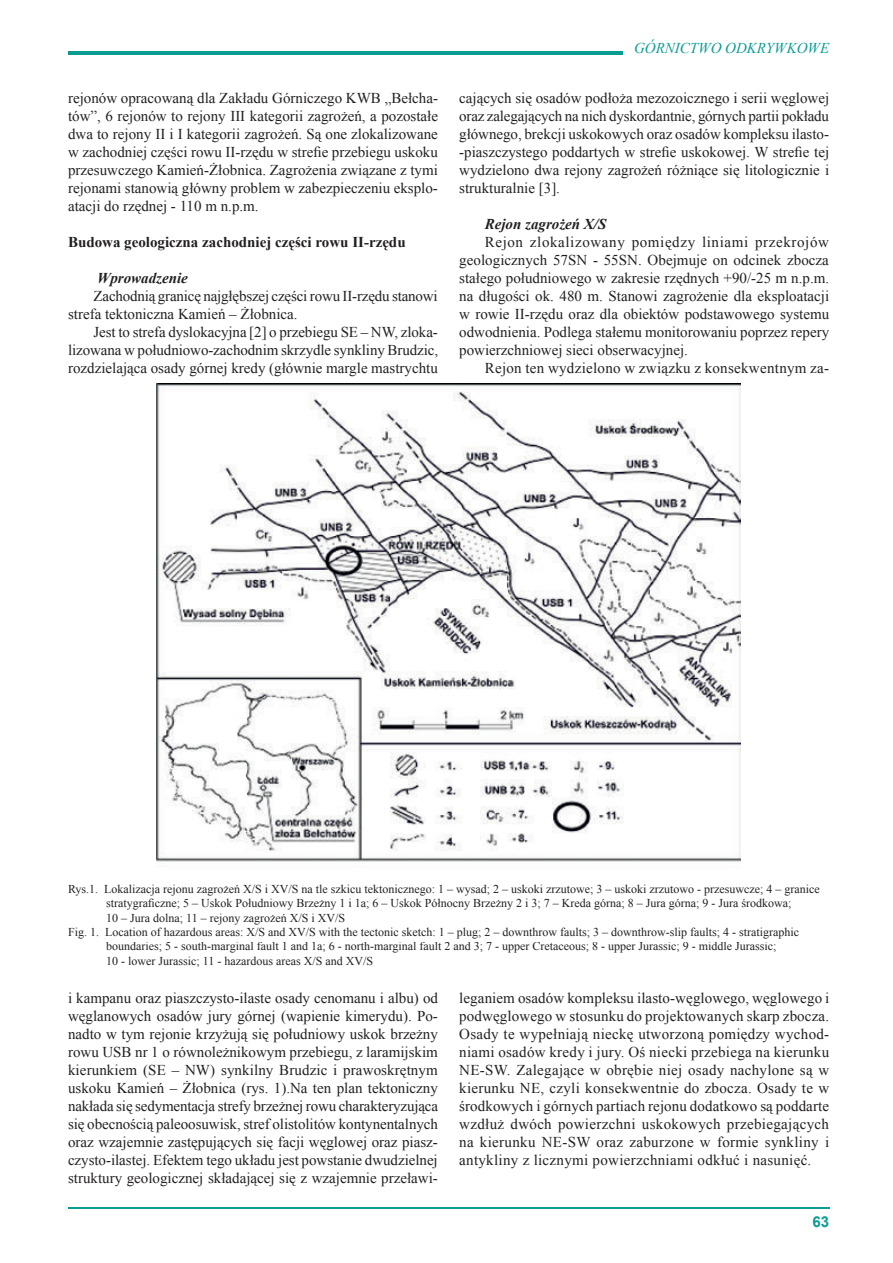
<style>
.page{position:relative;width:893px;height:1263px;background:#fff}
.page>*{position:absolute;margin:0;border:0;box-sizing:border-box;transform-origin:0 0}
.t1{font:15px/18px "Times New Roman";color:#231f20;text-align:justify}
.t2{font:700 15px "Times New Roman";color:#231f20}
.t3{font:15px "Times New Roman";letter-spacing:.02em;color:#231f20}
.t4{font:italic 700 15px "Times New Roman";color:#231f20}
.t5{font:italic 15px "Times New Roman";color:#0b9c94}
.t6{font:700 15px "Arial";color:#0b9c94}
.t7{font:12px "Times New Roman";color:#231f20}
</style>
<div class="page">
<hr style="left:68px;top:1208px;width:761px;height:1px;background:#0b9c94">
<hr style="left:68px;top:51px;width:555px;height:3px;background:#0b9c94">
<img style="left:157px;top:383px;width:583px;height:479px">
<p class="t1" style="left:68px;top:89px;width:371px">rejonów opracowaną dla Zakładu Górniczego KWB „Bełcha&shy;tów”, 6 rejonów to rejony III kategorii zagrożeń, a pozostałe dwa to rejony II i I kategorii zagrożeń. Są one zlokalizowane w zachodniej części rowu II-rzędu w strefie przebiegu uskoku przesuwczego Kamień-Żłobnica. Zagrożenia związane z tymi rejonami stanowią główny problem w zabezpieczeniu eksplo&shy;atacji do rzędnej - 110 m n.p.m.</p>
<p class="t2" style="left:68px;top:232px;width:339px">Budowa geologiczna zachodniej części rowu II-rzędu</p>
<p class="t4" style="left:97px;top:268px;width:92px">Wprowadzenie</p>
<p class="t1" style="left:68px;top:287px;width:371px;text-indent:26px">Zachodnią granicę najgłębszej części rowu II-rzędu stanowi strefa tektoniczna Kamień – Żłobnica.</p>
<p class="t1" style="left:68px;top:323px;width:372px;text-indent:26px">Jest to strefa dyslokacyjna [2] o przebiegu SE – NW, zloka&shy;lizowana w południowo-zachodnim skrzydle synkliny Brudzic, rozdzielająca osady górnej kredy (głównie margle mastrychtu</p>
<p class="t5" style="left:634px;top:37px;width:197px">GÓRNICTWO ODKRYWKOWE</p>
<p class="t1" style="left:459px;top:89px;width:371px">cających się osadów podłoża mezozoicznego i serii węglowej oraz zalegających na nich dyskordantnie, górnych partii pokładu głównego, brekcji uskokowych oraz osadów kompleksu ilasto--piaszczystego poddartych w strefie uskokowej. W strefie tej wydzielono dwa rejony zagrożeń różniące się litologicznie i strukturalnie [3].</p>
<p class="t4" style="left:485px;top:214px;width:123px">Rejon zagrożeń X/S</p>
<p class="t1" style="left:459px;top:233px;width:371px;text-indent:26px">Rejon zlokalizowany pomiędzy liniami przekrojów geologicznych 57SN - 55SN. Obejmuje on odcinek zbocza stałego południowego w zakresie rzędnych +90/-25 m n.p.m. na długości ok. 480 m. Stanowi zagrożenie dla eksploatacji w rowie II-rzędu oraz dla obiektów podstawowego systemu odwodnienia. Podlega stałemu monitorowaniu poprzez repery powierzchniowej sieci obserwacyjnej.</p>
<p class="t3" style="left:485px;top:358px;width:346px">Rejon ten wydzielono w związku z konsekwentnym za-</p>
<p class="t7" style="left:68px;top:881px;width:753px">Rys.1. Lokalizacja rejonu zagrożeń X/S i XV/S na tle szkicu tektonicznego: 1 – wysad; 2 – uskoki zrzutowe; 3 – uskoki zrzutowo - przesuwcze; 4 – granice</p>
<p class="t7" style="left:106px;top:895px;width:687px">stratygraficzne; 5 – Uskok Południowy Brzeżny 1 i 1a; 6 – Uskok Północny Brzeżny 2 i 3; 7 – Kreda górna; 8 – Jura górna; 9 - Jura środkowa;</p>
<p class="t7" style="left:106px;top:909px;width:240px">10 – Jura dolna; 11 – rejony zagrożeń X/S i XV/S</p>
<p class="t7" style="left:68px;top:924px;width:732px">Fig. 1. Location of hazardous areas: X/S and XV/S with the tectonic sketch: 1 – plug; 2 – downthrow faults; 3 – downthrow-slip faults; 4 - stratigraphic</p>
<p class="t7" style="left:106px;top:938px;width:672px">boundaries; 5 - south-marginal fault 1 and 1a; 6 - north-marginal fault 2 and 3; 7 - upper Cretaceous; 8 - upper Jurassic; 9 - middle Jurassic;</p>
<p class="t7" style="left:106px;top:953px;width:268px">10 - lower Jurassic; 11 - hazardous areas X/S and XV/S</p>
<p class="t1" style="left:68px;top:989px;width:372px">i kampanu oraz piaszczysto-ilaste osady cenomanu i albu) od węglanowych osadów jury górnej (wapienie kimerydu). Po&shy;nadto w tym rejonie krzyżują się południowy uskok brzeżny rowu USB nr 1 o równoleżnikowym przebiegu, z laramijskim kierunkiem (SE – NW) synkilny Brudzic i prawoskrętnym uskoku Kamień – Żłobnica (rys. 1).Na ten plan tektoniczny nakłada się sedymentacja strefy brzeżnej rowu charakteryzująca się obecnością paleoosuwisk, stref olistolitów kontynentalnych oraz wzajemnie zastępujących się facji węglowej oraz piasz&shy;czysto-ilastej. Efektem tego układu jest powstanie dwudzielnej struktury geologicznej składającej się z wzajemnie przeławi-</p>
<p class="t1" style="left:459px;top:989px;width:372px">leganiem osadów kompleksu ilasto-węglowego, węglowego i podwęglowego w stosunku do projektowanych skarp zbocza.<br>Osady te wypełniają nieckę utworzoną pomiędzy wychod&shy;niami osadów kredy i jury. Oś niecki przebiega na kierunku NE-SW. Zalegające w obrębie niej osady nachylone są w kierunku NE, czyli konsekwentnie do zbocza. Osady te w środkowych i górnych partiach rejonu dodatkowo są poddarte wzdłuż dwóch powierzchni uskokowych przebiegających na kierunku NE-SW oraz zaburzone w formie synkliny i antykliny z licznymi powierzchniami odkłuć i nasunięć.</p>
<p class="t6" style="left:812px;top:1212px;width:18px">63</p>
</div>
